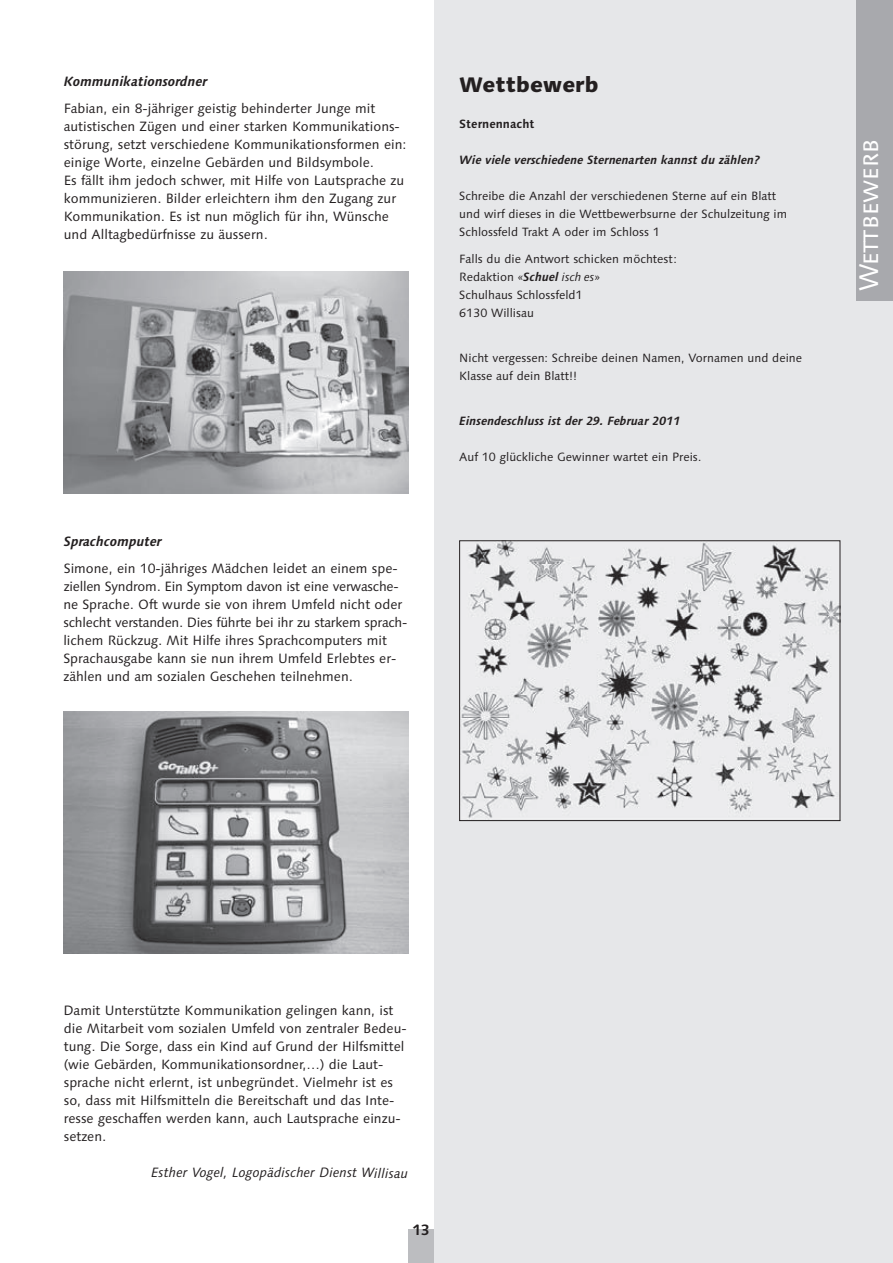
<style>
.page{position:relative;width:893px;height:1263px;background:#fff}
.page>*{position:absolute;margin:0;border:0;box-sizing:border-box;transform-origin:0 0}
.t1{font:27px "Linotype Syntax SC";color:#fff}
.t2{font:800 21px "Linotype Syntax";color:#231f20}
.t3{font:700 15px "Linotype Syntax";color:#231f20}
.t4{font:13.5px/18px "Linotype Syntax";color:#231f20}
.t5{font:italic 13.5px "Linotype Syntax";color:#231f20}
.t6{font:italic 700 13.5px "Linotype Syntax";color:#231f20}
.t7{font:12px/18px "Linotype Syntax";color:#231f20}
.t8{font:italic 700 12px "Linotype Syntax";color:#231f20}
.t9{font:700 12px "Linotype Syntax";color:#231f20}
.s1{font-weight:700;font-style:italic}
.s2{font-style:italic}
</style>
<div class="page">
<div style="left:434px;top:0;width:459px;height:1263px;background:#e6e7e9"></div>
<div style="left:408px;top:1229px;width:26px;height:34px;background:#bcbdc0"></div>
<div style="left:857px;top:0;width:36px;height:301px;background:#a8a9ad"></div>
<img style="left:64px;top:271px;width:344px;height:222px">
<img style="left:64px;top:711px;width:344px;height:243px">
<img style="left:461px;top:542px;width:377px;height:277px">
<div style="left:459px;top:540px;width:381px;height:281px;border:1px solid #231f20"></div>
<p class="t6" style="left:64px;top:74px;width:145px">Kommunikationsordner</p>
<p class="t4" style="left:64px;top:100px;width:344px">Fabian, ein 8-jähriger geistig behinderter Junge mit autistischen Zügen und einer starken Kommunikations - störung, setzt verschiedene Kommunikationsformen ein: einige Worte, einzelne Gebärden und Bildsymbole.<br>Es fällt ihm jedoch schwer, mit Hilfe von Lautsprache zu kommunizieren. Bilder erleichtern ihm den Zugang zur Kommunikation. Es ist nun möglich für ihn, Wünsche und Alltagbedürfnisse zu äussern.</p>
<p class="t6" style="left:64px;top:533px;width:100px">Sprachcomputer</p>
<p class="t4" style="left:63px;top:559px;width:346px">Simone, ein 10-jähriges Mädchen leidet an einem spe&shy;ziellen Syndrom. Ein Symptom davon ist eine verwasche&shy;ne Sprache. Oft wurde sie von ihrem Umfeld nicht oder schlecht verstanden. Dies führte bei ihr zu starkem sprach&shy;lichem Rückzug. Mit Hilfe ihres Sprachcomputers mit Sprachausgabe kann sie nun ihrem Umfeld Erlebtes er - zählen und am sozialen Geschehen teilnehmen.</p>
<h2 class="t2" style="left:459px;top:71px;width:141px">Wettbewerb</h2>
<p class="t9" style="left:459px;top:116px;width:77px">Sternennacht</p>
<p class="t8" style="left:459px;top:153px;width:302px">Wie viele verschiedene Sternenarten kannst du zählen?</p>
<p class="t7" style="left:459px;top:187px;width:329px">Schreibe die Anzahl der verschiedenen Sterne auf ein Blatt und wirf dieses in die Wettbewerbsurne der Schulzeitung im<br>Schlossfeld Trakt A oder im Schloss 1</p>
<p class="t7" style="left:459px;top:250px;width:219px">Falls du die Antwort schicken möchtest:<br>Redaktion «<span class="s1">Schuel</span> <span class="s2">isch es</span>»<br>Schulhaus Schlossfeld1<br>6130 Willisau</p>
<p class="t7" style="left:459px;top:349px;width:344px">Nicht vergessen: Schreibe deinen Namen, Vornamen und deine<br>Klasse auf dein Blatt!!</p>
<p class="t8" style="left:459px;top:414px;width:223px">Einsendeschluss ist der 29. Februar 2011</p>
<p class="t7" style="left:459px;top:448px;width:243px">Auf 10 glückliche Gewinner wartet ein Preis.</p>
<h1 class="t1" style="left:853px;top:291px;width:154px;rotate:-90deg">Wettbewerb</h1>
<p class="t4" style="left:63px;top:1002px;width:345px">Damit Unterstützte Kommunikation gelingen kann, ist die Mitarbeit vom sozialen Umfeld von zentraler Bedeu - tung. Die Sorge, dass ein Kind auf Grund der Hilfsmittel (wie Gebärden, Kommunikationsordner,…) die Laut - sprache nicht erlernt, ist unbegründet. Vielmehr ist es so, dass mit Hilfsmitteln die Bereitschaft und das Inte - resse geschaffen werden kann, auch Lautsprache einzu&shy;setzen.</p>
<p class="t5" style="left:151px;top:1165px;width:259px">Esther Vogel, Logopädischer Dienst Willisau</p>
<p class="t3" style="left:412px;top:1221px;width:19px">13</p>
</div>
